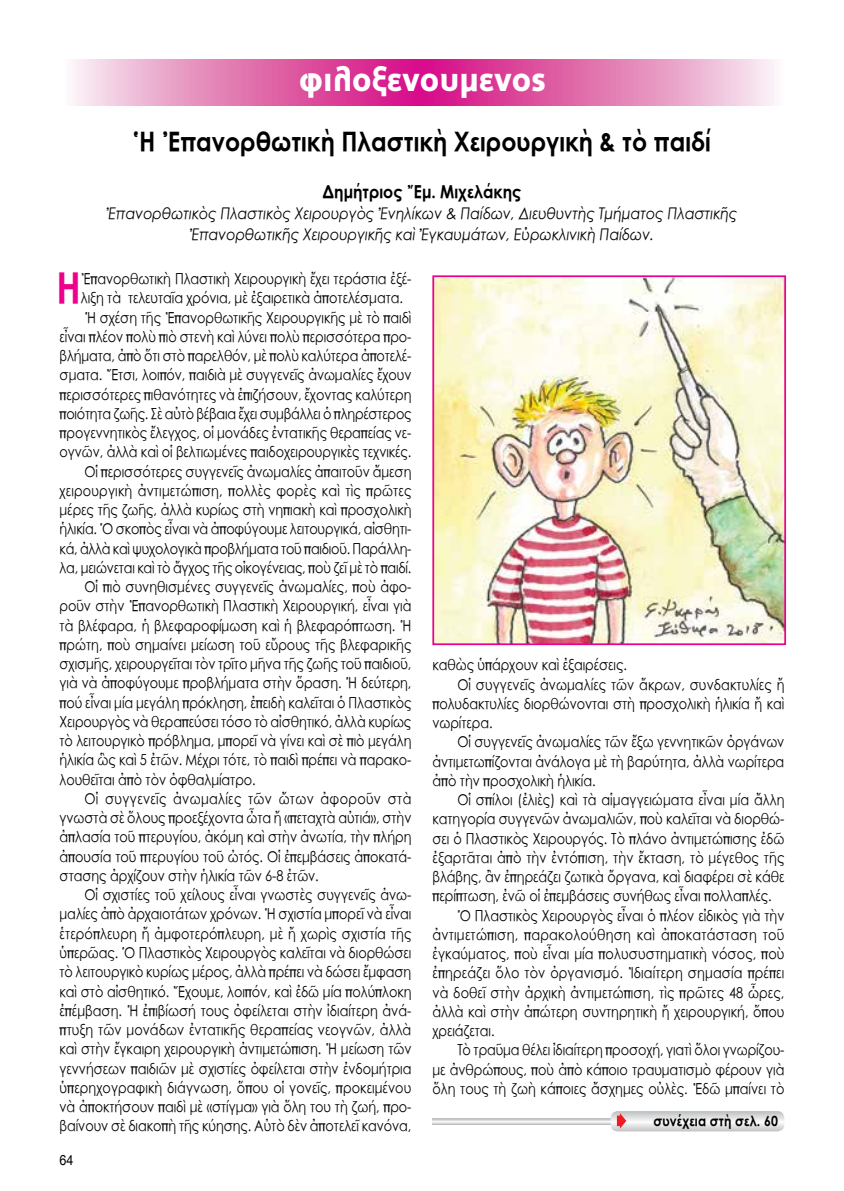
<style>
.page{position:relative;width:844px;height:1191px;background:#fff}
.page>*{position:absolute;margin:0;border:0;box-sizing:border-box;transform-origin:0 0}
.t1{font:41.65px "SK Century Gothic Pol Uni W Bold";color:#ec008c;scale:.86 1}
.t2{font:900 33.25px "PF Catalog";color:#fff;scale:.9 1}
.t3{font:26.25px "SK Century Gothic Pol Uni W Bold";color:#000;scale:.9 1}
.t4{font:17.5px "SK Century Gothic Pol Uni W Bold";color:#000;scale:.9 1}
.t5{font:15.75px/21px "SK Century Gothic Pol Uni W Italic";color:#000;text-align:center;scale:.9 1}
.t6{font:14.88px "SK Century Gothic Pol Uni W";letter-spacing:-.005em;color:#000;scale:.86 1}
.t7{font:14.88px "SK Century Gothic Pol Uni W";letter-spacing:.015em;color:#000;scale:.86 1}
.t8{font:14.88px "SK Century Gothic Pol Uni W";letter-spacing:.02em;color:#000;scale:.86 1}
.t9{font:14.88px "SK Century Gothic Pol Uni W";letter-spacing:.025em;color:#000;scale:.86 1}
.t10{font:14px "SK Century Gothic Pol Uni W Bold";letter-spacing:.01em;color:#000;scale:.88 1}
.t11{font:14px "Arial Unicode MS";color:#000;scale:.9 1}
</style>
<div class="page">
<svg style="left:73px;top:59px;width:702px;height:46px;background:#e377b4"></svg>
<img style="left:435px;top:278px;width:347px;height:364px">
<div style="left:432px;top:275px;width:353px;height:370px;border:2px solid #ec008c"></div>
<svg style="left:432px;top:1111px;width:352px;height:20px"></svg>
<h2 class="t2" style="left:299px;top:60px;width:275px">φιλοξενουμενος</h2>
<h3 class="t3" style="left:133px;top:122px;width:643px">Ἡ Ἐπανορθωτικὴ Πλαστικὴ Χειρουργικὴ &amp; τὸ παιδί</h3>
<p class="t4" style="left:322px;top:179px;width:222px">Δημήτριος Ἔμ. Μιχελάκης</p>
<p class="t5" style="left:106px;top:203px;width:702px">Ἐπανορθωτικὸς Πλαστικὸς Χειρουργὸς Ἐνηλίκων &amp; Παίδων, Διευθυντὴς Τμήματος Πλαστικῆς<br>Ἐπανορθωτικῆς Χειρουργικῆς καὶ Ἐγκαυμάτων, Εὐρωκλινικὴ Παίδων.</p>
<h1 class="t1" style="left:57px;top:256px;width:30px">Η</h1>
<p class="t6" style="left:81px;top:270px;width:386px">Ἐπανορθωτικὴ Πλαστικὴ Χειρουργικὴ ἔχει τεράστια ἐξέ-</p>
<p class="t6" style="left:81px;top:289px;width:376px">λιξη τὰ τελευταῖα χρόνια, μὲ ἐξαιρετικὰ ἀποτελέσματα.</p>
<p class="t6" style="left:84px;top:309px;width:382px">Ἡ σχέση τῆς Ἐπανορθωτικῆς Χειρουργικῆς μὲ τὸ παιδὶ</p>
<p class="t6" style="left:60px;top:328px;width:410px">εἶναι πλέον πολὺ πιὸ στενὴ καὶ λύνει πολὺ περισσότερα προ-</p>
<p class="t6" style="left:60px;top:347px;width:410px">βλήματα, ἀπὸ ὅτι στὸ παρελθόν, μὲ πολὺ καλύτερα ἀποτελέ-</p>
<p class="t6" style="left:60px;top:366px;width:410px">σματα. Ἔτσι, λοιπόν, παιδιὰ μὲ συγγενεῖς ἀνωμαλίες ἔχουν</p>
<p class="t6" style="left:60px;top:386px;width:410px">περισσότερες πιθανότητες νὰ ἐπιζήσουν, ἔχοντας καλύτερη</p>
<p class="t6" style="left:60px;top:405px;width:411px">ποιότητα ζωῆς. Σὲ αὐτὸ βέβαια ἔχει συμβάλλει ὁ πληρέστερος</p>
<p class="t6" style="left:60px;top:424px;width:410px">προγεννητικὸς ἔλεγχος, οἱ μονάδες ἐντατικῆς θεραπείας νε-</p>
<p class="t6" style="left:60px;top:443px;width:410px">ογνῶν, ἀλλὰ καὶ οἱ βελτιωμένες παιδοχειρουργικὲς τεχνικές.</p>
<p class="t6" style="left:84px;top:463px;width:382px">Οἱ περισσότερες συγγενεῖς ἀνωμαλίες ἀπαιτοῦν ἄμεση</p>
<p class="t7" style="left:60px;top:482px;width:411px">χειρουργικὴ ἀντιμετώπιση, πολλὲς φορὲς καὶ τὶς πρῶτες</p>
<p class="t6" style="left:60px;top:501px;width:410px">μέρες τῆς ζωῆς, ἀλλὰ κυρίως στὴ νηπιακὴ καὶ προσχολικὴ</p>
<p class="t6" style="left:60px;top:520px;width:410px">ἡλικία. Ὁ σκοπὸς εἶναι νὰ ἀποφύγουμε λειτουργικά, αἰσθητι-</p>
<p class="t6" style="left:60px;top:540px;width:410px">κά, ἀλλὰ καὶ ψυχολογικὰ προβλήματα τοῦ παιδιοῦ. Παράλλη-</p>
<p class="t6" style="left:60px;top:559px;width:410px">λα, μειώνεται καὶ τὸ ἄγχος τῆς οἰκογένειας, ποὺ ζεῖ μὲ τὸ παιδί.</p>
<p class="t6" style="left:84px;top:578px;width:382px">Οἱ πιὸ συνηθισμένες συγγενεῖς ἀνωμαλίες, ποὺ ἀφο-</p>
<p class="t6" style="left:60px;top:597px;width:410px">ροῦν στὴν Ἐπανορθωτικὴ Πλαστικὴ Χειρουργική, εἶναι γιὰ</p>
<p class="t6" style="left:60px;top:617px;width:410px">τὰ βλέφαρα, ἡ βλεφαροφίμωση καὶ ἡ βλεφαρόπτωση. Ἡ</p>
<p class="t6" style="left:60px;top:636px;width:410px">πρώτη, ποὺ σημαίνει μείωση τοῦ εὔρους τῆς βλεφαρικῆς</p>
<p class="t6" style="left:60px;top:655px;width:410px">σχισμῆς, χειρουργεῖται τὸν τρῖτο μῆνα τῆς ζωῆς τοῦ παιδιοῦ,</p>
<p class="t6" style="left:60px;top:674px;width:410px">γιὰ νὰ ἀποφύγουμε προβλήματα στὴν ὅραση. Ἡ δεύτερη,</p>
<p class="t6" style="left:60px;top:694px;width:410px">πού εἶναι μία μεγάλη πρόκληση, ἐπειδὴ καλεῖται ὁ Πλαστικὸς</p>
<p class="t6" style="left:60px;top:713px;width:410px">Χειρουργὸς νὰ θεραπεύσει τόσο τὸ αἰσθητικό, ἀλλὰ κυρίως</p>
<p class="t6" style="left:60px;top:732px;width:410px">τὸ λειτουργικὸ πρόβλημα, μπορεῖ νὰ γίνει καὶ σὲ πιὸ μεγάλη</p>
<p class="t6" style="left:60px;top:751px;width:410px">ἡλικία ὣς καὶ 5 ἐτῶν. Μέχρι τότε, τὸ παιδὶ πρέπει νὰ παρακο-</p>
<p class="t6" style="left:60px;top:771px;width:229px">λουθεῖται ἀπὸ τὸν ὀφθαλμίατρο.</p>
<p class="t9" style="left:84px;top:790px;width:382px">Οἱ συγγενεῖς ἀνωμαλίες τῶν ὤτων ἀφοροῦν στὰ</p>
<p class="t6" style="left:60px;top:809px;width:410px">γνωστὰ σὲ ὅλους προεξέχοντα ὦτα ἤ «πεταχτὰ αὐτιά», στὴν</p>
<p class="t6" style="left:60px;top:828px;width:410px">ἀπλασία τοῦ πτερυγίου, ἀκόμη καὶ στὴν ἀνωτία, τὴν πλήρη</p>
<p class="t6" style="left:60px;top:848px;width:410px">ἀπουσία τοῦ πτερυγίου τοῦ ὠτός. Οἱ ἐπεμβάσεις ἀποκατά-</p>
<p class="t6" style="left:60px;top:867px;width:303px">στασης ἀρχίζουν στὴν ἡλικία τῶν 6-8 ἐτῶν.</p>
<p class="t6" style="left:84px;top:886px;width:382px">Οἱ σχιστίες τοῦ χείλους εἶναι γνωστὲς συγγενεῖς ἀνω-</p>
<p class="t6" style="left:60px;top:905px;width:410px">μαλίες ἀπὸ ἀρχαιοτάτων χρόνων. Ἡ σχιστία μπορεῖ νὰ εἶναι</p>
<p class="t6" style="left:60px;top:925px;width:410px">ἑτερόπλευρη ἤ ἀμφοτερόπλευρη, μὲ ἤ χωρὶς σχιστία τῆς</p>
<p class="t6" style="left:60px;top:944px;width:410px">ὑπερῶας. Ὁ Πλαστικὸς Χειρουργὸς καλεῖται νὰ διορθώσει</p>
<p class="t6" style="left:60px;top:963px;width:410px">τὸ λειτουργικὸ κυρίως μέρος, ἀλλὰ πρέπει νὰ δώσει ἔμφαση</p>
<p class="t6" style="left:60px;top:982px;width:410px">καὶ στὸ αἰσθητικό. Ἔχουμε, λοιπόν, καὶ ἐδῶ μία πολύπλοκη</p>
<p class="t6" style="left:60px;top:1002px;width:410px">ἐπέμβαση. Ἡ ἐπιβίωσή τους ὀφείλεται στὴν ἰδιαίτερη ἀνά-</p>
<p class="t6" style="left:60px;top:1021px;width:410px">πτυξη τῶν μονάδων ἐντατικῆς θεραπείας νεογνῶν, ἀλλὰ</p>
<p class="t6" style="left:60px;top:1040px;width:410px">καὶ στὴν ἔγκαιρη χειρουργικὴ ἀντιμετώπιση. Ἡ μείωση τῶν</p>
<p class="t6" style="left:60px;top:1059px;width:410px">γεννήσεων παιδιῶν μὲ σχιστίες ὀφείλεται στὴν ἐνδομήτρια</p>
<p class="t6" style="left:60px;top:1079px;width:410px">ὑπερηχογραφικὴ διάγνωση, ὅπου οἱ γονεῖς, προκειμένου</p>
<p class="t6" style="left:60px;top:1098px;width:410px">νὰ ἀποκτήσουν παιδὶ μὲ «στίγμα» γιὰ ὅλη του τὴ ζωή, προ-</p>
<p class="t6" style="left:60px;top:1117px;width:410px">βαίνουν σὲ διακοπὴ τῆς κύησης. Αὐτὸ δὲν ἀποτελεῖ κανόνα,</p>
<p class="t11" style="left:60px;top:1149px;width:17px">64</p>
<p class="t6" style="left:432px;top:656px;width:227px">καθὼς ὑπάρχουν καὶ ἐξαιρέσεις.</p>
<p class="t6" style="left:457px;top:675px;width:382px">Οἱ συγγενεῖς ἀνωμαλίες τῶν ἄκρων, συνδακτυλίες ἤ</p>
<p class="t6" style="left:432px;top:695px;width:410px">πολυδακτυλίες διορθώνονται στὴ προσχολικὴ ἡλικία ἤ καὶ</p>
<p class="t6" style="left:432px;top:714px;width:71px">νωρίτερα.</p>
<p class="t6" style="left:457px;top:733px;width:381px">Οἱ συγγενεῖς ἀνωμαλίες τῶν ἔξω γεννητικῶν ὀργάνων</p>
<p class="t6" style="left:432px;top:752px;width:410px">ἀντιμετωπίζονται ἀνάλογα μὲ τὴ βαρύτητα, ἀλλὰ νωρίτερα</p>
<p class="t6" style="left:432px;top:772px;width:191px">ἀπὸ τὴν προσχολικὴ ἡλικία.</p>
<p class="t6" style="left:457px;top:791px;width:382px">Οἱ σπίλοι (ἐλιὲς) καὶ τὰ αἱμαγγειώματα εἶναι μία ἄλλη</p>
<p class="t6" style="left:432px;top:810px;width:410px">κατηγορία συγγενῶν ἀνωμαλιῶν, ποὺ καλεῖται νὰ διορθώ-</p>
<p class="t6" style="left:432px;top:829px;width:410px">σει ὁ Πλαστικὸς Χειρουργός. Τὸ πλάνο ἀντιμετώπισης ἐδῶ</p>
<p class="t6" style="left:432px;top:849px;width:410px">ἐξαρτᾶται ἀπὸ τὴν ἐντόπιση, τὴν ἔκταση, τὸ μέγεθος τῆς</p>
<p class="t6" style="left:432px;top:868px;width:410px">βλάβης, ἂν ἐπηρεάζει ζωτικὰ ὄργανα, καὶ διαφέρει σὲ κάθε</p>
<p class="t6" style="left:432px;top:887px;width:396px">περίπτωση, ἐνῶ οἱ ἐπεμβάσεις συνήθως εἶναι πολλαπλές.</p>
<p class="t6" style="left:457px;top:906px;width:382px">Ὁ Πλαστικὸς Χειρουργὸς εἶναι ὁ πλέον εἰδικὸς γιὰ τὴν</p>
<p class="t8" style="left:432px;top:926px;width:410px">ἀντιμετώπιση, παρακολούθηση καὶ ἀποκατάσταση τοῦ</p>
<p class="t6" style="left:432px;top:945px;width:410px">ἐγκαύματος, ποὺ εἶναι μία πολυσυστηματικὴ νόσος, ποὺ</p>
<p class="t6" style="left:432px;top:964px;width:410px">ἐπηρεάζει ὅλο τὸν ὀργανισμό. Ἰδιαίτερη σημασία πρέπει</p>
<p class="t6" style="left:432px;top:983px;width:410px">νὰ δοθεῖ στὴν ἀρχικὴ ἀντιμετώπιση, τὶς πρῶτες 48 ὧρες,</p>
<p class="t6" style="left:432px;top:1003px;width:410px">ἀλλὰ καὶ στὴν ἀπώτερη συντηρητικὴ ἤ χειρουργική, ὅπου</p>
<p class="t6" style="left:432px;top:1022px;width:74px">χρειάζεται.</p>
<p class="t6" style="left:457px;top:1041px;width:382px">Τὸ τραῦμα θέλει ἰδιαίτερη προσοχή, γιατὶ ὅλοι γνωρίζου-</p>
<p class="t6" style="left:432px;top:1060px;width:410px">με ἀνθρώπους, ποὺ ἀπὸ κάποιο τραυματισμὸ φέρουν γιὰ</p>
<p class="t6" style="left:432px;top:1080px;width:410px">ὅλη τους τὴ ζωὴ κάποιες ἄσχημες οὐλὲς. Ἐδῶ μπαίνει τὸ</p>
<p class="t10" style="left:653px;top:1110px;width:143px">συνέχεια στὴ σελ. 60</p>
</div>
